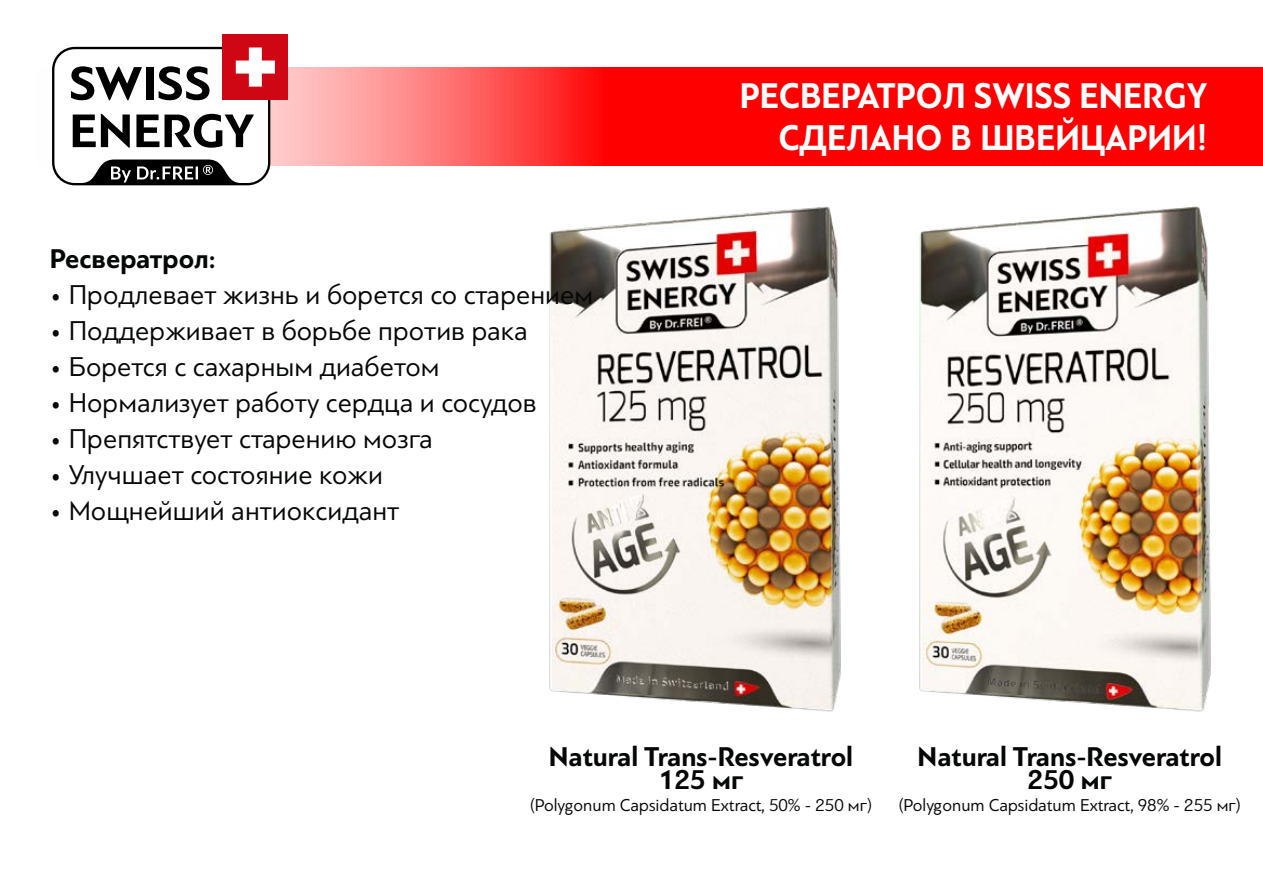
<style>
.page{position:relative;width:1263px;height:893px;background:#fff}
.page>*{position:absolute;margin:0;border:0;box-sizing:border-box;transform-origin:0 0}
.t1{font:700 37.5px/42px "PF Bague Sans Pro";color:#fff;text-align:right;scale:.9 1}
.t2{font:28.5px "PF Bague Sans Pro";color:#050606;scale:.9 1}
.t3{font:700 28.5px/22.5px "PF Bague Sans Pro";color:#050606;text-align:center;scale:.96 1}
.t4{font:18px "PF Bague Sans Pro";color:#050606;scale:.96 1}
</style>
<div class="page">
<img style="left:549px;top:207px;width:269px;height:504px">
<img style="left:818px;top:206px;width:393px;height:506px">
<svg style="left:275px;top:68px;width:988px;height:97px;background:#ff2525"></svg>
<div style="left:223px;top:34px;width:65px;height:66px;background:#cf0613"></div>
<svg style="left:52px;top:47px;width:223px;height:138px"></svg>
<p class="t3" style="left:50px;top:248px;width:174px">Ресвератрол:</p>
<p class="t2" style="left:50px;top:278px;width:605px">• Продлевает жизнь и борется со старением</p>
<p class="t2" style="left:50px;top:314px;width:532px">• Поддерживает в борьбе против рака</p>
<p class="t2" style="left:50px;top:350px;width:434px">• Борется с сахарным диабетом</p>
<p class="t2" style="left:50px;top:386px;width:542px">• Нормализует работу сердца и сосудов</p>
<p class="t2" style="left:50px;top:422px;width:427px">• Препятствует старению мозга</p>
<p class="t2" style="left:50px;top:458px;width:372px">• Улучшает состояние кожи</p>
<p class="t2" style="left:50px;top:494px;width:390px">• Мощнейший антиоксидант</p>
<h1 class="t1" style="left:740px;top:75px;width:521px">РЕСВЕРАТРОЛ SWISS ENERGY<br>СДЕЛАНО В ШВЕЙЦАРИИ!</h1>
<p class="t3" style="left:549px;top:746px;width:318px">Natural Trans-Resveratrol<br>125 мг</p>
<p class="t4" style="left:530px;top:795px;width:358px">(Polygonum Capsidatum Extract, 50% - 250 мг)</p>
<p class="t3" style="left:918px;top:746px;width:318px">Natural Trans-Resveratrol<br>250 мг</p>
<p class="t4" style="left:898px;top:795px;width:358px">(Polygonum Capsidatum Extract, 98% - 255 мг)</p>
</div>
